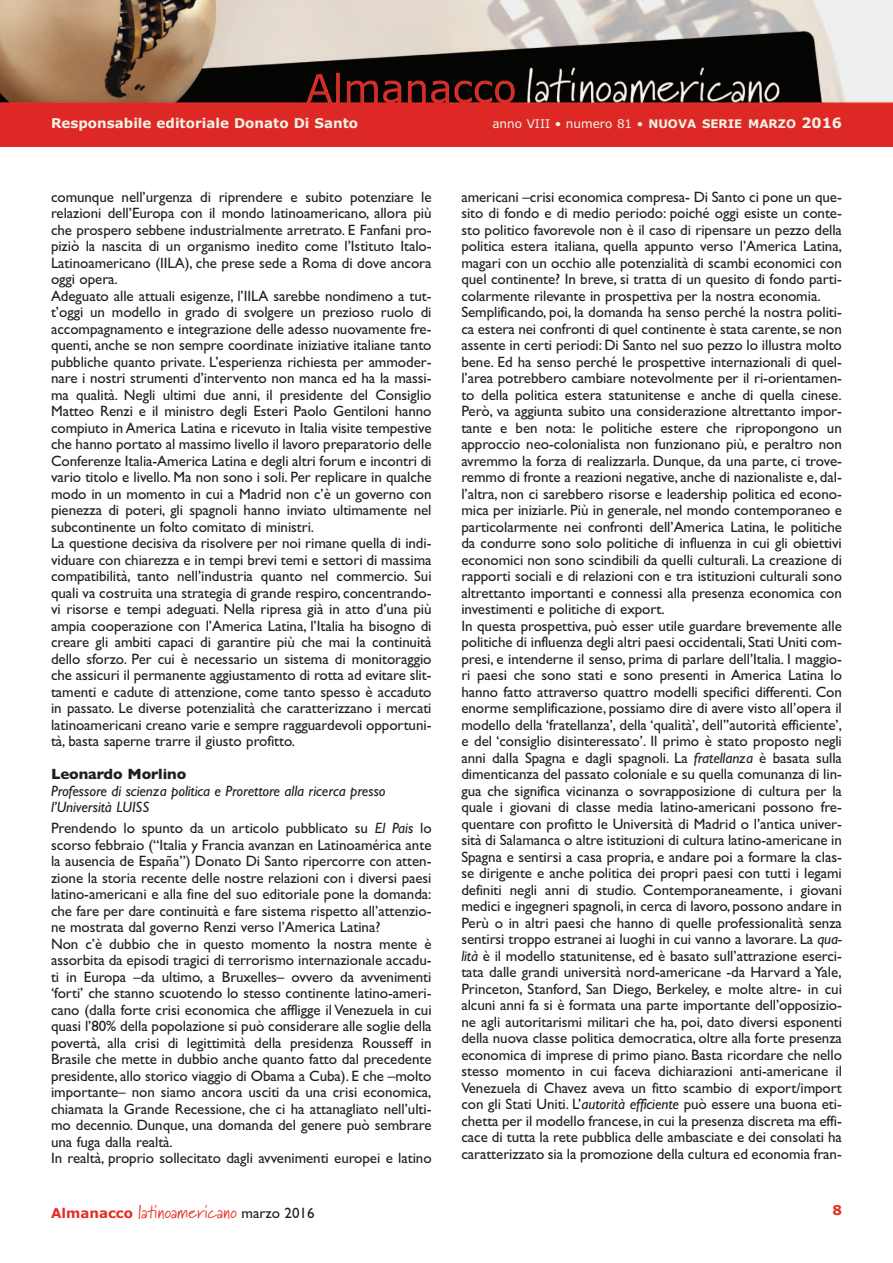
<style>
.page{position:relative;width:893px;height:1263px;background:#fff}
.page>*{position:absolute;margin:0;border:0;box-sizing:border-box;transform-origin:0 0}
.t1{font:18px "Marydale";letter-spacing:.01em;color:#e42f25}
.t2{font:15px/16.5px "Gill Sans";letter-spacing:-.005em;color:#231f20}
.t3{font:italic 15px/16.5px "Gill Sans";letter-spacing:-.005em;color:#231f20}
.t4{font:700 15px "Gill Sans";letter-spacing:-.005em;color:#231f20}
.t5{font:700 13.5px "Verdana";color:#f4f2e4}
.t6{font:700 13.5px "Verdana";color:#e42f25}
.t7{font:12px "Verdana";color:#f4f2e4}
.s1{font-weight:700;font-size:11.85px}
.s2{font-weight:700;font-size:14.25px}
.s3{font-style:italic}
.s4{font-family:"Verdana";font-weight:700;font-size:13.5px}
.s5{font-family:"Gill Sans";font-size:15px;color:#231f20}
</style>
<div class="page">
<img style="left:0;top:0;width:893px;height:105px">
<div style="left:0;top:105px;width:893px;height:42px;background:#de2826"></div>
<p class="t5" style="left:51px;top:115px;width:309px">Responsabile editoriale Donato Di Santo</p>
<p class="t7" style="left:492px;top:117px;width:351px">anno VIII • numero 81 • <span class="s1">NUOVA SERIE MARZO</span> <span class="s2">2016</span></p>
<p class="t2" style="left:51px;top:188px;width:382px">comunque nell’urgenza di riprendere e subito potenziare le relazioni dell’Europa con il mondo latinoamericano, allora più che prospero sebbene industrialmente arretrato. E Fanfani pro&shy;piziò la nascita di un organismo inedito come l’Istituto Italo-Latinoamericano (IILA), che prese sede a Roma di dove ancora oggi opera.<br>Adeguato alle attuali esigenze, l’IILA sarebbe nondimeno a tut&shy;t’oggi un modello in grado di svolgere un prezioso ruolo di accompagnamento e integrazione delle adesso nuovamente fre&shy;quenti, anche se non sempre coordinate iniziative italiane tanto pubbliche quanto private. L’esperienza richiesta per ammoder&shy;nare i nostri strumenti d’intervento non manca ed ha la massi&shy;ma qualità. Negli ultimi due anni, il presidente del Consiglio Matteo Renzi e il ministro degli Esteri Paolo Gentiloni hanno compiuto in America Latina e ricevuto in Italia visite tempestive che hanno portato al massimo livello il lavoro preparatorio delle Conferenze Italia-America Latina e degli altri forum e incontri di vario titolo e livello. Ma non sono i soli. Per replicare in qualche modo in un momento in cui a Madrid non c’è un governo con pienezza di poteri, gli spagnoli hanno inviato ultimamente nel subcontinente un folto comitato di ministri.<br>La questione decisiva da risolvere per noi rimane quella di indi&shy;viduare con chiarezza e in tempi brevi temi e settori di massima compatibilità, tanto nell’industria quanto nel commercio. Sui quali va costruita una strategia di grande respiro, concentrando&shy;vi risorse e tempi adeguati. Nella ripresa già in atto d’una più ampia cooperazione con l’America Latina, l’Italia ha bisogno di creare gli ambiti capaci di garantire più che mai la continuità dello sforzo. Per cui è necessario un sistema di monitoraggio che assicuri il permanente aggiustamento di rotta ad evitare slit&shy;tamenti e cadute di attenzione, come tanto spesso è accaduto in passato. Le diverse potenzialità che caratterizzano i mercati latinoamericani creano varie e sempre ragguardevoli opportuni&shy;tà, basta saperne trarre il giusto profitto.</p>
<p class="t4" style="left:51px;top:765px;width:137px">Leonardo Morlino</p>
<p class="t3" style="left:51px;top:782px;width:336px">Professore di scienza politica e Prorettore alla ricerca presso l’Università LUISS</p>
<p class="t2" style="left:51px;top:820px;width:382px">Prendendo lo spunto da un articolo pubblicato su <span class="s3">El Pais</span> lo scorso febbraio (“Italia y Francia avanzan en Latinoamérica ante la ausencia de España”) Donato Di Santo ripercorre con atten&shy;zione la storia recente delle nostre relazioni con i diversi paesi latino-americani e alla fine del suo editoriale pone la domanda: che fare per dare continuità e fare sistema rispetto all’attenzio&shy;ne mostrata dal governo Renzi verso l’America Latina?<br>Non c’è dubbio che in questo momento la nostra mente è assorbita da episodi tragici di terrorismo internazionale accadu&shy;ti in Europa –da ultimo, a Bruxelles– ovvero da avvenimenti ‘forti’ che stanno scuotendo lo stesso continente latino-ameri&shy;cano (dalla forte crisi economica che affligge il Venezuela in cui quasi l’80% della popolazione si può considerare alle soglie della povertà, alla crisi di legittimità della presidenza Rousseff in Brasile che mette in dubbio anche quanto fatto dal precedente presidente, allo storico viaggio di Obama a Cuba). E che –molto importante– non siamo ancora usciti da una crisi economica, chiamata la Grande Recessione, che ci ha attanagliato nell’ulti&shy;mo decennio. Dunque, una domanda del genere può sembrare una fuga dalla realtà.<br>In realtà, proprio sollecitato dagli avvenimenti europei e latino</p>
<p class="t2" style="left:461px;top:188px;width:382px">americani –crisi economica compresa- Di Santo ci pone un que&shy;sito di fondo e di medio periodo: poiché oggi esiste un conte&shy;sto politico favorevole non è il caso di ripensare un pezzo della politica estera italiana, quella appunto verso l’America Latina, magari con un occhio alle potenzialità di scambi economici con quel continente? In breve, si tratta di un quesito di fondo parti&shy;colarmente rilevante in prospettiva per la nostra economia.<br>Semplificando, poi, la domanda ha senso perché la nostra politi&shy;ca estera nei confronti di quel continente è stata carente,se non assente in certi periodi: Di Santo nel suo pezzo lo illustra molto bene. Ed ha senso perché le prospettive internazionali di quel&shy;l’area potrebbero cambiare notevolmente per il ri-orientamen&shy;to della politica estera statunitense e anche di quella cinese.<br>Però, va aggiunta subito una considerazione altrettanto impor&shy;tante e ben nota: le politiche estere che ripropongono un approccio neo-colonialista non funzionano più, e peraltro non avremmo la forza di realizzarla. Dunque, da una parte, ci trove&shy;remmo di fronte a reazioni negative, anche di nazionaliste e, dal&shy;l’altra, non ci sarebbero risorse e leadership politica ed econo&shy;mica per iniziarle. Più in generale, nel mondo contemporaneo e particolarmente nei confronti dell’America Latina, le politiche da condurre sono solo politiche di influenza in cui gli obiettivi economici non sono scindibili da quelli culturali. La creazione di rapporti sociali e di relazioni con e tra istituzioni culturali sono altrettanto importanti e connessi alla presenza economica con investimenti e politiche di export.<br>In questa prospettiva, può esser utile guardare brevemente alle politiche di influenza degli altri paesi occidentali, Stati Uniti com&shy;presi, e intenderne il senso, prima di parlare dell’Italia. I maggio&shy;ri paesi che sono stati e sono presenti in America Latina lo hanno fatto attraverso quattro modelli specifici differenti. Con enorme semplificazione, possiamo dire di avere visto all’opera il modello della ‘fratellanza’, della ‘qualità’, dell’’autorità efficiente’, e del ‘consiglio disinteressato’. Il primo è stato proposto negli anni dalla Spagna e dagli spagnoli. La <span class="s3">fratellanza</span> è basata sulla dimenticanza del passato coloniale e su quella comunanza di lin&shy;gua che significa vicinanza o sovrapposizione di cultura per la quale i giovani di classe media latino-americani possono fre&shy;quentare con profitto le Università di Madrid o l’antica univer&shy;sità di Salamanca o altre istituzioni di cultura latino-americane in Spagna e sentirsi a casa propria, e andare poi a formare la clas&shy;se dirigente e anche politica dei propri paesi con tutti i legami definiti negli anni di studio. Contemporaneamente, i giovani medici e ingegneri spagnoli, in cerca di lavoro, possono andare in Perù o in altri paesi che hanno di quelle professionalità senza sentirsi troppo estranei ai luoghi in cui vanno a lavorare. La <span class="s3">qua&shy;lità</span> è il modello statunitense, ed è basato sull’attrazione eserci&shy;tata dalle grandi università nord-americane -da Harvard a Yale, Princeton, Stanford, San Diego, Berkeley, e molte altre- in cui alcuni anni fa si è formata una parte importante dell’opposizio&shy;ne agli autoritarismi militari che ha, poi, dato diversi esponenti della nuova classe politica democratica, oltre alla forte presenza economica di imprese di primo piano. Basta ricordare che nello stesso momento in cui faceva dichiarazioni anti-americane il Venezuela di Chavez aveva un fitto scambio di export/import con gli Stati Uniti. L’<span class="s3">autorità efficiente</span> può essere una buona eti&shy;chetta per il modello francese,in cui la presenza discreta ma effi&shy;cace di tutta la rete pubblica delle ambasciate e dei consolati ha caratterizzato sia la promozione della cultura ed economia fran-</p>
<p class="t1" style="left:51px;top:1201px;width:265px"><span class="s4">Almanacco</span> latinoamericano <span class="s5">marzo 2016</span></p>
<p class="t6" style="left:832px;top:1202px;width:11px">8</p>
</div>
